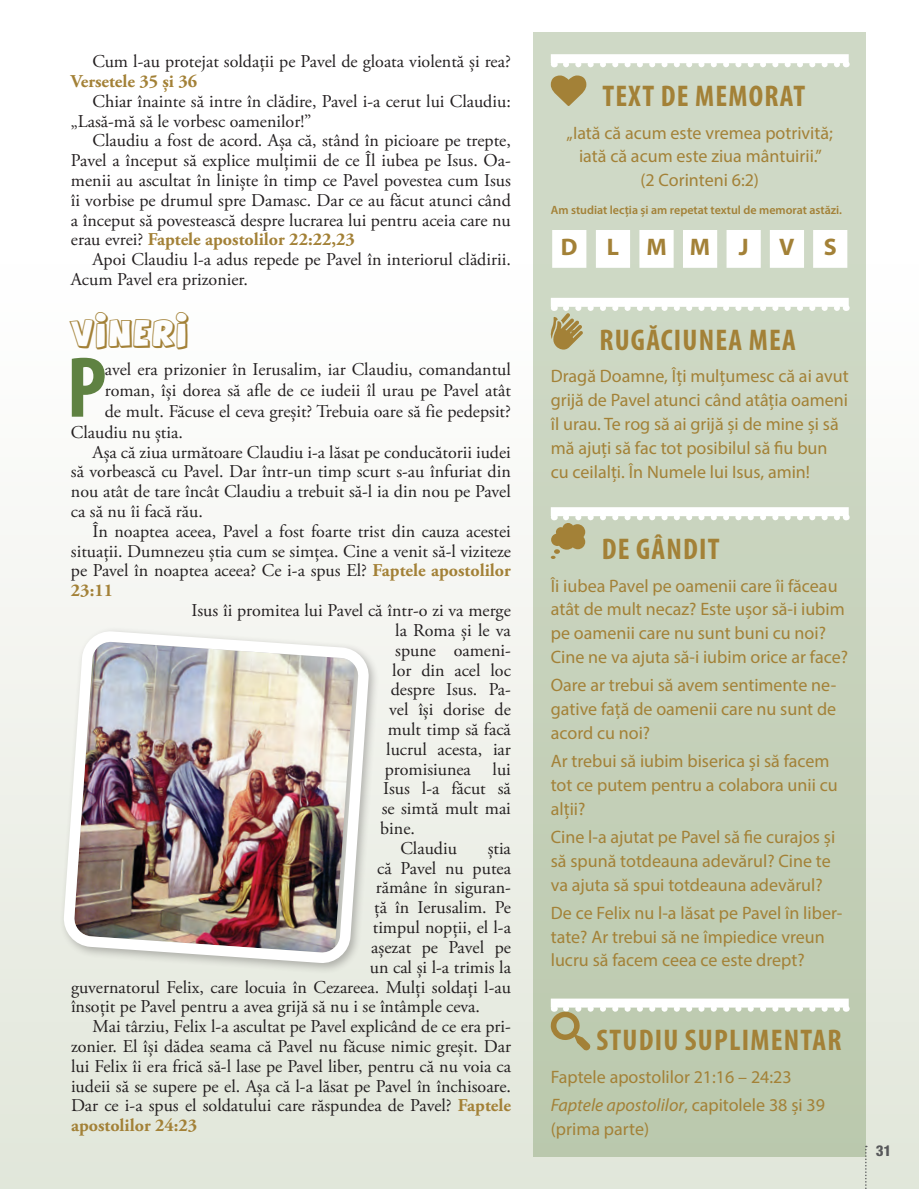
<style>
.page{position:relative;width:919px;height:1189px;background:#fff}
.page>*{position:absolute;margin:0;border:0;box-sizing:border-box;transform-origin:0 0}
.t1{font:700 condensed 87px "Myriad Pro";color:#5f8242}
.t2{font:700 condensed 30px "Myriad Pro";letter-spacing:.04em;color:#a38137}
.t3{font:26.25px "Agent Orange";color:#a38137}
.t4{font:700 24px "Myriad Pro";letter-spacing:1.16em;color:#a38137}
.t5{font:18px/19.8px "Adobe Garamond Pro";color:#231f20}
.t6{font:18px/23.9px "Myriad Pro";color:#a38137}
.t7{font:700 18px "Adobe Garamond Pro";color:#a38137}
.t8{font:800 condensed 15px "Helvetica Neue LT Pro";color:#57585a}
.t9{font:600 12px "Myriad Pro";color:#a38137}
.s1{font-weight:700;color:#a38137}
.s2{font-style:italic}
</style>
<div class="page">
<div style="left:0;top:0;width:918px;height:1188px;background:linear-gradient(to bottom,#fff,#e3e7dc)"></div>
<div style="left:533px;top:32px;width:332px;height:1124px;background:linear-gradient(to bottom,#d5decd,#bbc9ae)"></div>
<svg style="left:864px;top:1145px;width:2px;height:44px"></svg>
<div style="left:59px;top:626px;width:321px;height:348px;background:#e9ece3"></div>
<img style="left:57px;top:625px;width:318px;height:344px">
<div style="left:550px;top:54px;width:298px;height:9px;background:#fff"></div>
<svg style="left:565px;top:63px;width:274px;height:4px"></svg>
<div style="left:550px;top:298px;width:298px;height:9px;background:#fff"></div>
<div style="left:550px;top:507px;width:298px;height:9px;background:#fff"></div>
<div style="left:550px;top:998px;width:298px;height:9px;background:#fff"></div>
<svg style="left:550px;top:75px;width:36px;height:31px"></svg>
<div style="left:555px;top:233px;width:28px;height:31px;background:#fff"></div>
<div style="left:729px;top:233px;width:28px;height:31px;background:#fff"></div>
<div style="left:685px;top:233px;width:28px;height:31px;background:#fff"></div>
<div style="left:642px;top:233px;width:28px;height:31px;background:#fff"></div>
<div style="left:598px;top:233px;width:28px;height:31px;background:#fff"></div>
<div style="left:815px;top:233px;width:28px;height:31px;background:#fff"></div>
<div style="left:772px;top:233px;width:28px;height:31px;background:#fff"></div>
<svg style="left:549px;top:305px;width:290px;height:46px;background:#ced6c2"></svg>
<svg style="left:550px;top:514px;width:289px;height:45px;background:#cbd3bc"></svg>
<svg style="left:550px;top:1005px;width:289px;height:45px;background:#c2ccb2"></svg>
<p class="t5" style="left:92px;top:52px;width:419px">Cum l-au protejat soldații pe Pavel de gloata violentă și rea?</p>
<p class="t7" style="left:71px;top:71px;width:128px">Versetele 35 și 36</p>
<p class="t5" style="left:71px;top:92px;width:441px;text-indent:22px">Chiar înainte să intre în clădire, Pavel i-a cerut lui Claudiu: „Lasă-mă să le vorbesc oamenilor!”</p>
<p class="t5" style="left:71px;top:131px;width:441px;text-align:justify;text-indent:22px">Claudiu a fost de acord. Așa că, stând în picioare pe trepte, Pavel a început să explice mulțimii de ce Îl iubea pe Isus. Oa&shy;menii au ascultat în liniște în timp ce Pavel povestea cum Isus îi vorbise pe drumul spre Damasc. Dar ce au făcut atunci când a început să povestească despre lucrarea lui pentru aceia care nu erau evrei? <span class="s1">Faptele apostolilor 22:22,23</span></p>
<p class="t5" style="left:71px;top:250px;width:441px;text-indent:22px">Apoi Claudiu l-a adus repede pe Pavel în interiorul clădirii.<br>Acum Pavel era prizonier.</p>
<h3 class="t3" style="left:71px;top:316px;width:121px">VINERI</h3>
<h1 class="t1" style="left:67px;top:333px;width:41px">P</h1>
<p class="t5" style="left:105px;top:359px;width:407px">avel era prizonier în Ierusalim, iar Claudiu, comandantul</p>
<p class="t5" style="left:105px;top:380px;width:407px">roman, își dorea să afle de ce iudeii îl urau pe Pavel atât</p>
<p class="t5" style="left:105px;top:401px;width:407px">de mult. Făcuse el ceva greșit? Trebuia oare să fie pedepsit?</p>
<p class="t5" style="left:71px;top:422px;width:113px">Claudiu nu știa.</p>
<p class="t5" style="left:92px;top:442px;width:419px">Așa că ziua următoare Claudiu i-a lăsat pe conducătorii iudei</p>
<p class="t5" style="left:71px;top:462px;width:441px">să vorbească cu Pavel. Dar într-un timp scurt s-au înfuriat din</p>
<p class="t5" style="left:71px;top:482px;width:441px">nou atât de tare încât Claudiu a trebuit să-l ia din nou pe Pavel</p>
<p class="t5" style="left:71px;top:502px;width:133px">ca să nu îi facă rău.</p>
<p class="t5" style="left:92px;top:521px;width:419px">În noaptea aceea, Pavel a fost foarte trist din cauza acestei</p>
<p class="t5" style="left:71px;top:541px;width:441px">situații. Dumnezeu știa cum se simțea. Cine a venit să-l viziteze</p>
<p class="t5" style="left:71px;top:561px;width:441px">pe Pavel în noaptea aceea? Ce i-a spus El? <span class="s1">Faptele apostolilor</span></p>
<p class="t7" style="left:71px;top:580px;width:44px">23:11</p>
<p class="t5" style="left:191px;top:601px;width:320px">Isus îi promitea lui Pavel că într-o zi va merge</p>
<p class="t5" style="left:395px;top:620px;width:117px">la Roma și le va</p>
<p class="t5" style="left:395px;top:640px;width:117px">spune oameni-</p>
<p class="t5" style="left:392px;top:660px;width:120px">lor din acel loc</p>
<p class="t5" style="left:390px;top:680px;width:121px">despre Isus. Pa-</p>
<p class="t5" style="left:389px;top:700px;width:123px">vel își dorise de</p>
<p class="t5" style="left:387px;top:719px;width:124px">mult timp să facă</p>
<p class="t5" style="left:386px;top:739px;width:126px">lucrul acesta, iar</p>
<p class="t5" style="left:384px;top:759px;width:127px">promisiunea lui</p>
<p class="t5" style="left:383px;top:779px;width:129px">Isus l-a făcut să</p>
<p class="t5" style="left:381px;top:799px;width:130px">se simtă mult mai</p>
<p class="t5" style="left:380px;top:818px;width:36px">bine.</p>
<p class="t5" style="left:400px;top:838px;width:58px">Claudiu</p>
<p class="t5" style="left:487px;top:838px;width:25px">știa</p>
<p class="t5" style="left:377px;top:858px;width:135px">că Pavel nu putea</p>
<p class="t5" style="left:375px;top:878px;width:137px">rămâne în siguran-</p>
<p class="t5" style="left:374px;top:898px;width:138px">ță în Ierusalim. Pe</p>
<p class="t5" style="left:372px;top:917px;width:139px">timpul nopții, el l-a</p>
<p class="t5" style="left:371px;top:937px;width:141px">așezat pe Pavel pe</p>
<p class="t5" style="left:369px;top:957px;width:142px">un cal și l-a trimis la</p>
<p class="t5" style="left:71px;top:977px;width:441px">guvernatorul Felix, care locuia în Cezareea. Mulți soldați l-au</p>
<p class="t5" style="left:71px;top:997px;width:410px">însoțit pe Pavel pentru a avea grijă să nu i se întâmple ceva.</p>
<p class="t5" style="left:93px;top:1016px;width:419px">Mai târziu, Felix l-a ascultat pe Pavel explicând de ce era pri-</p>
<p class="t5" style="left:71px;top:1036px;width:441px">zonier. El își dădea seama că Pavel nu făcuse nimic greșit. Dar</p>
<p class="t5" style="left:71px;top:1056px;width:441px">lui Felix îi era frică să-l lase pe Pavel liber, pentru că nu voia ca</p>
<p class="t5" style="left:71px;top:1076px;width:441px">iudeii să se supere pe el. Așa că l-a lăsat pe Pavel în închisoare.</p>
<p class="t5" style="left:71px;top:1096px;width:441px">Dar ce i-a spus el soldatului care răspundea de Pavel? <span class="s1">Faptele</span></p>
<p class="t7" style="left:71px;top:1114px;width:128px">apostolilor 24:23</p>
<h2 class="t2" style="left:602px;top:77px;width:204px">TEXT DE MEMORAT</h2>
<p class="t6" style="left:566px;top:120px;width:268px;text-align:center">„Iată că acum este vremea potrivită; iată că acum este ziua mântuirii.”<br>(2 Corinteni 6:2)</p>
<p class="t9" style="left:550px;top:202px;width:293px">Am studiat lecția și am repetat textul de memorat astăzi.</p>
<h3 class="t4" style="left:560px;top:231px;width:189px">DLMMJ</h3>
<h3 class="t4" style="left:778px;top:231px;width:59px">V S</h3>
<h2 class="t2" style="left:599px;top:321px;width:198px">RUGĂCIUNEA MEA</h2>
<p class="t6" style="left:550px;top:364px;width:299px">Dragă Doamne, Îți mulțumesc că ai avut grijă de Pavel atunci când atâția oameni îl urau. Te rog să ai grijă și de mine și să mă ajuți să fac tot posibilul să fiu bun cu ceilalți. În Numele lui Isus, amin!</p>
<h2 class="t2" style="left:601px;top:530px;width:119px">DE GÂNDIT</h2>
<p class="t6" style="left:550px;top:573px;width:298px">Îi iubea Pavel pe oamenii care îi făceau atât de mult necaz? Este ușor să-i iubim pe oamenii care nu sunt buni cu noi?<br>Cine ne va ajuta să-i iubim orice ar face?</p>
<p class="t6" style="left:550px;top:672px;width:287px;text-align:justify">Oare ar trebui să avem sentimente ne&shy;gative față de oamenii care nu sunt de acord cu noi?</p>
<p class="t6" style="left:550px;top:748px;width:288px">Ar trebui să iubim biserica și să facem tot ce putem pentru a colabora unii cu alții?</p>
<p class="t6" style="left:550px;top:824px;width:286px">Cine l-a ajutat pe Pavel să fie curajos și să spună totdeauna adevărul? Cine te va ajuta să spui totdeauna adevărul?</p>
<p class="t6" style="left:550px;top:900px;width:293px">De ce Felix nu l-a lăsat pe Pavel în liber&shy;tate? Ar trebui să ne împiedice vreun lucru să facem ceea ce este drept?</p>
<h2 class="t2" style="left:596px;top:1021px;width:246px">STUDIU SUPLIMENTAR</h2>
<p class="t6" style="left:550px;top:1062px;width:275px;line-height:28px">Faptele apostolilor 21:16 – 24:23<br><span class="s2">Faptele apostolilor</span>, capitolele 38 și 39</p>
<p class="t6" style="left:550px;top:1116px;width:100px">(prima parte)</p>
<p class="t8" style="left:875px;top:1141px;width:17px">31</p>
</div>
